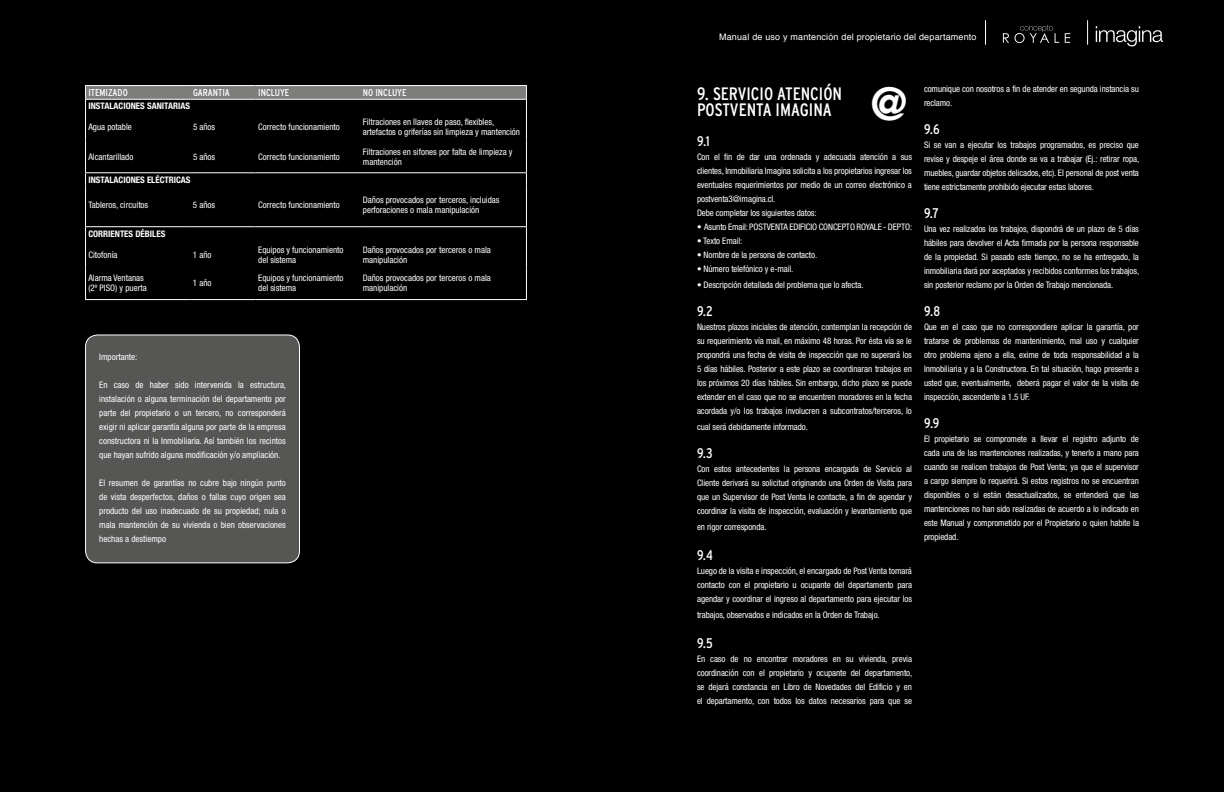
<style>
.page{position:relative;width:1224px;height:792px;background:#000}
.page>*{position:absolute;margin:0;border:0;box-sizing:border-box;transform-origin:0 0}
.t1{font:700 condensed 45.6px "Helvetica Neue";color:#fff}
.t2{font:condensed 18px/16px "Interstate";color:#fff}
.t3{font:condensed 14px "Interstate";color:#fff}
.t4{font:condensed 10px "Interstate";color:#fff}
.t5{font:condensed 9px/14px "Helvetica Neue";letter-spacing:-.01em;color:#fff}
.t6{font:700 condensed 9px "Helvetica Neue";color:#fff}
.t7{font:9px "Helvetica";letter-spacing:.02em;color:#fff}
</style>
<div class="page">
<svg style="left:1096px;top:26px;width:67px;height:20px"></svg>
<svg style="left:1087px;top:20px;width:1px;height:25px"></svg>
<svg style="left:985px;top:20px;width:1px;height:25px"></svg>
<svg style="left:1065px;top:33px;width:5px;height:10px"></svg>
<svg style="left:1003px;top:25px;width:56px;height:18px"></svg>
<hr style="left:85px;top:85px;width:105px;height:1px;background:#fff">
<hr style="left:190px;top:85px;width:65px;height:1px;background:#fff">
<hr style="left:255px;top:85px;width:105px;height:1px;background:#fff">
<hr style="left:360px;top:85px;width:167px;height:1px;background:#fff">
<hr style="left:526px;top:140px;width:1px;height:32px;background:#fff">
<svg style="left:526px;top:227px;width:1px;height:41px"></svg>
<hr style="left:526px;top:268px;width:1px;height:31px;background:#fff">
<svg style="left:85px;top:86px;width:442px;height:54px"></svg>
<hr style="left:85px;top:140px;width:1px;height:32px;background:#fff">
<svg style="left:85px;top:227px;width:1px;height:41px"></svg>
<hr style="left:85px;top:268px;width:1px;height:31px;background:#fff">
<hr style="left:85px;top:99px;width:105px;height:1px;background:#fff">
<hr style="left:190px;top:99px;width:65px;height:1px;background:#fff">
<hr style="left:255px;top:99px;width:105px;height:1px;background:#fff">
<hr style="left:360px;top:99px;width:167px;height:1px;background:#fff">
<hr style="left:85px;top:172px;width:105px;height:1px;background:#fff">
<svg style="left:85px;top:173px;width:1px;height:12px"></svg>
<hr style="left:190px;top:172px;width:65px;height:1px;background:#fff">
<hr style="left:255px;top:172px;width:105px;height:1px;background:#fff">
<hr style="left:360px;top:172px;width:167px;height:1px;background:#fff">
<svg style="left:526px;top:173px;width:1px;height:12px"></svg>
<hr style="left:85px;top:185px;width:1px;height:41px;background:#fff">
<hr style="left:526px;top:185px;width:1px;height:41px;background:#fff">
<hr style="left:85px;top:299px;width:105px;height:1px;background:#fff">
<hr style="left:190px;top:299px;width:65px;height:1px;background:#fff">
<hr style="left:255px;top:299px;width:105px;height:1px;background:#fff">
<hr style="left:360px;top:299px;width:167px;height:1px;background:#fff">
<hr style="left:85px;top:226px;width:105px;height:1px;background:#fff">
<hr style="left:190px;top:226px;width:65px;height:1px;background:#fff">
<hr style="left:255px;top:226px;width:105px;height:1px;background:#fff">
<hr style="left:360px;top:226px;width:167px;height:1px;background:#fff">
<div style="left:86px;top:335px;width:214px;height:228px;background:#565655;border-radius:12px"></div>
<div style="left:85px;top:334px;width:215px;height:229px;border:1px solid #fff;border-radius:12px"></div>
<p class="t4" style="left:88px;top:87px;width:41px">ITEMIZADO</p>
<p class="t4" style="left:193px;top:87px;width:38px">GARANTIA</p>
<p class="t4" style="left:258px;top:87px;width:33px">INCLUYE</p>
<p class="t4" style="left:363px;top:87px;width:45px">NO INCLUYE</p>
<p class="t6" style="left:88px;top:100px;width:6px">INSTALACIONES</p>
<p class="t6" style="left:147px;top:100px;width:6px">SANITARIAS</p>
<p class="t5" style="left:88px;top:119px;width:45px">Agua potable</p>
<p class="t5" style="left:193px;top:119px;width:24px">5 años</p>
<p class="t5" style="left:258px;top:119px;width:83px">Correcto funcionamiento</p>
<p class="t5" style="left:363px;top:116px;width:159px;line-height:10px">Filtraciones en llaves de paso, flexibles, artefactos o griferías sin limpieza y mantención</p>
<p class="t5" style="left:88px;top:150px;width:46px">Alcantarillado</p>
<p class="t5" style="left:193px;top:150px;width:24px">5 años</p>
<p class="t5" style="left:258px;top:150px;width:83px">Correcto funcionamiento</p>
<p class="t5" style="left:363px;top:147px;width:151px;line-height:10px">Filtraciones en sifones por falta de limpieza y mantención</p>
<p class="t6" style="left:88px;top:174px;width:8px">INSTALACIONES</p>
<p class="t6" style="left:147px;top:174px;width:6px">ELÉCTRICAS</p>
<p class="t5" style="left:88px;top:198px;width:61px">Tableros, circuitos</p>
<p class="t5" style="left:193px;top:198px;width:24px">5 años</p>
<p class="t5" style="left:258px;top:198px;width:83px">Correcto funcionamiento</p>
<p class="t5" style="left:363px;top:195px;width:138px;line-height:10px">Daños provocados por terceros, incluidas perforaciones o mala manipulación</p>
<p class="t6" style="left:88px;top:228px;width:11px">CORRIENTES</p>
<p class="t6" style="left:135px;top:228px;width:6px">DÉBILES</p>
<p class="t5" style="left:88px;top:247px;width:31px">Citofonía</p>
<p class="t5" style="left:193px;top:247px;width:20px">1 año</p>
<p class="t5" style="left:258px;top:244px;width:87px;line-height:10px">Equipos y funcionamiento del sistema</p>
<p class="t5" style="left:363px;top:244px;width:130px;line-height:10px">Daños provocados por terceros o mala manipulación</p>
<p class="t5" style="left:88px;top:273px;width:60px;line-height:10px">Alarma Ventanas (2º PISO) y puerta</p>
<p class="t5" style="left:193px;top:276px;width:20px">1 año</p>
<p class="t5" style="left:258px;top:273px;width:87px;line-height:10px">Equipos y funcionamiento del sistema</p>
<p class="t5" style="left:363px;top:273px;width:130px;line-height:10px">Daños provocados por terceros o mala manipulación</p>
<p class="t5" style="left:99px;top:349px;width:40px">Importante:</p>
<p class="t5" style="left:99px;top:377px;width:188px;text-align:justify">En caso de haber sido intervenida la estructura, instalación o alguna terminación del departamento por parte del propietario o un tercero, no corresponderá exigir ni aplicar garantía alguna por parte de la empresa constructora ni la Inmobiliaria. Así también los recintos que hayan sufrido alguna modificación y/o ampliación.</p>
<p class="t5" style="left:99px;top:475px;width:188px;text-align:justify">El resumen de garantías no cubre bajo ningún punto de vista desperfectos, daños o fallas cuyo origen sea producto del uso inadecuado de su propiedad; nula o mala mantención de su vivienda o bien observaciones hechas a destiempo</p>
<p class="t7" style="left:719px;top:30px;width:259px">Manual de uso y mantención del propietario del departamento</p>
<h2 class="t2" style="left:697px;top:85px;width:147px">9. SERVICIO ATENCIÓN<br>POSTVENTA IMAGINA</h2>
<h3 class="t3" style="left:697px;top:133px;width:14px">9.1</h3>
<p class="t5" style="left:697px;top:149px;width:216px">Con el fin de dar una ordenada y adecuada atención a sus clientes, Inmobiliaria Imagina solicita a los propietarios ingresar los eventuales requerimientos por medio de un correo electrónico a postventa3@imagina.cl.<br>Debe completar los siguientes datos:</p>
<p class="t5" style="left:697px;top:219px;width:217px">• Asunto Email: POSTVENTA EDIFICIO CONCEPTO ROYALE - DEPTO:</p>
<p class="t5" style="left:697px;top:233px;width:47px">• Texto Email:</p>
<p class="t5" style="left:697px;top:247px;width:122px">• Nombre de la persona de contacto.</p>
<p class="t5" style="left:697px;top:261px;width:98px">• Número telefónico y e-mail.</p>
<p class="t5" style="left:697px;top:277px;width:168px">• Descripción detallada del problema que lo afecta.</p>
<h3 class="t3" style="left:697px;top:303px;width:17px">9.2</h3>
<p class="t5" style="left:697px;top:319px;width:216px;text-align:justify">Nuestros plazos iniciales de atención, contemplan la recepción de su requerimiento vía mail, en máximo 48 horas. Por ésta vía se le propondrá una fecha de visita de inspección que no superará los 5 días hábiles. Posterior a este plazo se coordinaran trabajos en los próximos 20 días hábiles. Sin embargo, dicho plazo se puede extender en el caso que no se encuentren moradores en la fecha acordada y/o los trabajos involucren a subcontratos/terceros, lo</p>
<p class="t5" style="left:697px;top:419px;width:112px">cual será debidamente informado.</p>
<h3 class="t3" style="left:697px;top:445px;width:17px">9.3</h3>
<p class="t5" style="left:697px;top:461px;width:216px;text-align:justify">Con estos antecedentes la persona encargada de Servicio al Cliente derivará su solicitud originando una Orden de Visita para que un Supervisor de Post Venta le contacte, a fin de agendar y coordinar la visita de inspección, evaluación y levantamiento que</p>
<p class="t5" style="left:697px;top:519px;width:71px">en rigor corresponda.</p>
<h3 class="t3" style="left:697px;top:547px;width:17px">9.4</h3>
<p class="t5" style="left:697px;top:563px;width:216px;text-align:justify">Luego de la visita e inspección, el encargado de Post Venta tomará contacto con el propietario u ocupante del departamento para agendar y coordinar el ingreso al departamento para ejecutar los</p>
<p class="t5" style="left:697px;top:607px;width:184px">trabajos, observados e indicados en la Orden de Trabajo.</p>
<h3 class="t3" style="left:697px;top:635px;width:17px">9.5</h3>
<p class="t5" style="left:697px;top:651px;width:217px;text-align:justify">En caso de no encontrar moradores en su vivienda, previa coordinación con el propietario y ocupante del departamento, se dejará constancia en Libro de Novedades del Edificio y en el departamento, con todos los datos necesarios para que se</p>
<h1 class="t1" style="left:871px;top:77px;width:38px">@</h1>
<p class="t5" style="left:924px;top:82px;width:216px">comunique con nosotros a fin de atender en segunda instancia su reclamo.</p>
<h3 class="t3" style="left:924px;top:121px;width:17px">9.6</h3>
<p class="t5" style="left:924px;top:138px;width:217px;text-align:justify">Si se van a ejecutar los trabajos programados, es preciso que revise y despeje el área donde se va a trabajar (Ej.: retirar ropa, muebles, guardar objetos delicados, etc). El personal de post venta tiene estrictamente prohibido ejecutar estas labores.</p>
<h3 class="t3" style="left:924px;top:205px;width:16px">9.7</h3>
<p class="t5" style="left:924px;top:222px;width:217px;text-align:justify">Una vez realizados los trabajos, dispondrá de un plazo de 5 días hábiles para devolver el Acta firmada por la persona responsable de la propiedad. Si pasado este tiempo, no se ha entregado, la inmobiliaria dará por aceptados y recibidos conformes los trabajos, sin posterior reclamo por la Orden de Trabajo mencionada.</p>
<h3 class="t3" style="left:924px;top:303px;width:18px">9.8</h3>
<p class="t5" style="left:924px;top:320px;width:216px;text-align:justify">Que en el caso que no correspondiere aplicar la garantía, por tratarse de problemas de mantenimiento, mal uso y cualquier otro problema ajeno a ella, exime de toda responsabilidad a la Inmobiliaria y a la Constructora. En tal situación, hago presente a usted que, eventualmente, deberá pagar el valor de la visita de inspección, ascendente a 1.5 UF.</p>
<h3 class="t3" style="left:924px;top:415px;width:17px">9.9</h3>
<p class="t5" style="left:924px;top:432px;width:216px;text-align:justify">El propietario se compromete a llevar el registro adjunto de cada una de las mantenciones realizadas, y tenerlo a mano para cuando se realicen trabajos de Post Venta; ya que el supervisor a cargo siempre lo requerirá. Si estos registros no se encuentran disponibles o si están desactualizados, se entenderá que las mantenciones no han sido realizadas de acuerdo a lo indicado en este Manual y comprometido por el Propietario o quien habite la propiedad.</p>
</div>
